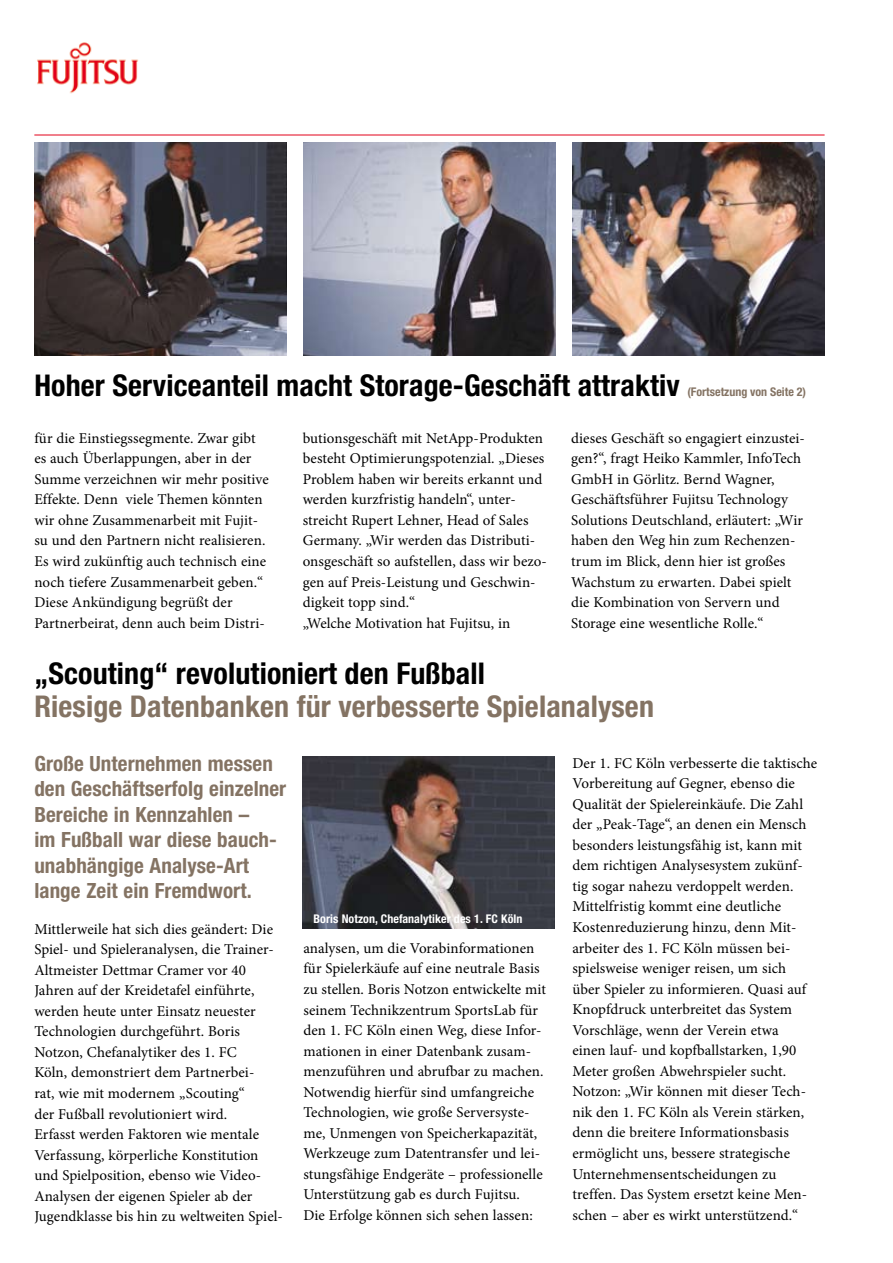
<style>
.page{position:relative;width:893px;height:1263px;background:#fff}
.page>*{position:absolute;margin:0;border:0;box-sizing:border-box;transform-origin:0 0}
.t1{font:700 condensed 30px "Helvetica Neue LT Pro";letter-spacing:.005em;color:#000}
.t2{font:700 condensed 30px "Helvetica Neue LT Pro";letter-spacing:.005em;color:#847363}
.t3{font:700 condensed 21px/25.5px "Helvetica Neue LT Pro";letter-spacing:.005em;color:#847363}
.t4{font:15px/20.5px "Minion Pro";letter-spacing:.005em;color:#000}
.t5{font:700 condensed 12px "Helvetica Neue LT Pro";letter-spacing:.005em;color:#fff}
.t6{font:700 condensed 12px "Helvetica Neue LT Pro";color:#847363}
</style>
<div class="page">
<img style="left:34px;top:142px;width:252px;height:213px">
<img style="left:303px;top:142px;width:252px;height:213px">
<img style="left:572px;top:142px;width:252px;height:213px">
<img style="left:37px;top:42px;width:101px;height:52px">
<hr style="left:34px;top:135px;width:791px;height:1px;background:#e2001a">
<img style="left:303px;top:757px;width:251px;height:171px">
<h1 class="t1" style="left:34px;top:367px;width:647px">Hoher Serviceanteil macht Storage-Geschäft attraktiv</h1>
<p class="t6" style="left:687px;top:384px;width:120px">(Fortsetzung von Seite 2)</p>
<p class="t4" style="left:34px;top:428px;width:236px">für die Einstiegssegmente. Zwar gibt es auch Überlappungen, aber in der Summe verzeichnen wir mehr positive Effekte. Denn viele Themen könnten wir ohne Zusammenarbeit mit Fujit&shy;su und den Partnern nicht realisieren.<br>Es wird zukünftig auch technisch eine noch tiefere Zusammenarbeit geben.“ Diese Ankündigung begrüßt der Partnerbeirat, denn auch beim Distri-</p>
<p class="t4" style="left:303px;top:428px;width:246px">butionsgeschäft mit NetApp-Produkten besteht Optimierungspotenzial. „Dieses Problem haben wir bereits erkannt und werden kurzfristig handeln“, unter&shy;streicht Rupert Lehner, Head of Sales Germany. „Wir werden das Distributi&shy;onsgeschäft so aufstellen, dass wir bezo&shy;gen auf Preis-Leistung und Geschwin&shy;digkeit topp sind.“<br>„Welche Motivation hat Fujitsu, in</p>
<p class="t4" style="left:571px;top:428px;width:235px">dieses Geschäft so engagiert einzustei&shy;gen?“, fragt Heiko Kammler, InfoTech GmbH in Görlitz. Bernd Wagner, Geschäftsführer Fujitsu Technology Solutions Deutschland, erläutert: „Wir haben den Weg hin zum Rechenzen&shy;trum im Blick, denn hier ist großes Wachstum zu erwarten. Dabei spielt die Kombination von Servern und Storage eine wesentliche Rolle.“</p>
<h1 class="t1" style="left:34px;top:655px;width:452px">„Scouting“ revolutioniert den Fußball</h1>
<h1 class="t2" style="left:34px;top:688px;width:621px">Riesige Datenbanken für verbesserte Spielanalysen</h1>
<h2 class="t3" style="left:34px;top:750px;width:253px">Große Unternehmen messen den Geschäftserfolg einzelner<br>Bereiche in Kennzahlen –<br>im Fußball war diese bauch&shy;unabhängige Analyse-Art lange Zeit ein Fremdwort.</h2>
<p class="t4" style="left:34px;top:919px;width:250px">Mittlerweile hat sich dies geändert: Die Spiel- und Spieleranalysen, die Trainer-Altmeister Dettmar Cramer vor 40<br>Jahren auf der Kreidetafel einführte, werden heute unter Einsatz neuester Technologien durchgeführt. Boris Notzon, Chefanalytiker des 1. FC<br>Köln, demonstriert dem Partnerbei-<br>rat, wie mit modernem „Scouting“<br>der Fußball revolutioniert wird.<br>Erfasst werden Faktoren wie mentale Verfassung, körperliche Konstitution und Spielposition, ebenso wie Video-Analysen der eigenen Spieler ab der Jugendklasse bis hin zu weltweiten Spiel-</p>
<p class="t4" style="left:572px;top:752px;width:246px">Der 1. FC Köln verbesserte die taktische Vorbereitung auf Gegner, ebenso die Qualität der Spielereinkäufe. Die Zahl der „Peak-Tage“, an denen ein Mensch besonders leistungsfähig ist, kann mit dem richtigen Analysesystem zukünf&shy;tig sogar nahezu verdoppelt werden.<br>Mittelfristig kommt eine deutliche Kostenreduzierung hinzu, denn Mit&shy;arbeiter des 1. FC Köln müssen bei&shy;spielsweise weniger reisen, um sich über Spieler zu informieren. Quasi auf Knopfdruck unterbreitet das System Vorschläge, wenn der Verein etwa<br>einen lauf- und kopfballstarken, 1,90<br>Meter großen Abwehrspieler sucht.<br>Notzon: „Wir können mit dieser Tech&shy;nik den 1. FC Köln als Verein stärken, denn die breitere Informationsbasis ermöglicht uns, bessere strategische Unternehmensentscheidungen zu treffen. Das System ersetzt keine Men&shy;schen – aber es wirkt unterstützend.“</p>
<p class="t5" style="left:313px;top:911px;width:210px">Boris Notzon, Chefanalytiker des 1. FC Köln</p>
<p class="t4" style="left:303px;top:938px;width:244px">analysen, um die Vorabinformationen für Spielerkäufe auf eine neutrale Basis zu stellen. Boris Notzon entwickelte mit seinem Technikzentrum SportsLab für den 1. FC Köln einen Weg, diese Infor&shy;mationen in einer Datenbank zusam&shy;menzuführen und abrufbar zu machen.<br>Notwendig hierfür sind umfangreiche Technologien, wie große Serversyste&shy;me, Unmengen von Speicherkapazität, Werkzeuge zum Datentransfer und lei&shy;stungsfähige Endgeräte – professionelle Unterstützung gab es durch Fujitsu.<br>Die Erfolge können sich sehen lassen:</p>
</div>
